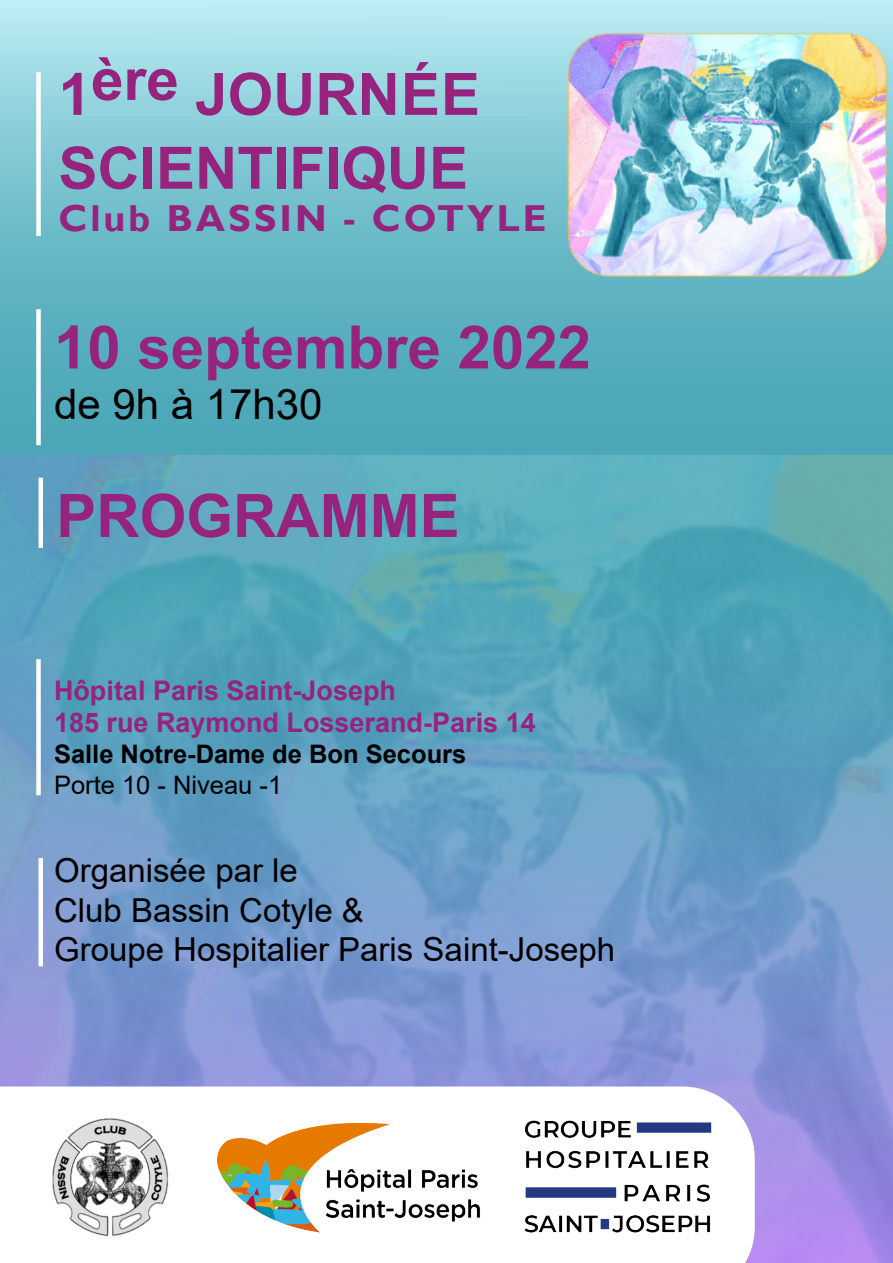
<style>
.page{position:relative;width:893px;height:1263px;background:#fff}
.page>*{position:absolute;margin:0;border:0;box-sizing:border-box;transform-origin:0 0}
.t1{font:700 60px "Arial";color:#96237d}
.t2{font:700 58.5px/73.8px "Arial";color:#96237d}
.t3{font:42px "Arial";color:#000}
.t4{font:700 37.5px "Gill Sans";letter-spacing:.08em;color:#96237d}
.t5{font:33px/39.6px "Arial";color:#000}
.t6{font:700 27px/32.4px "Arial";color:#96237d}
.t7{font:700 25.5px "Arial";color:#000}
.t8{font:25.5px "Arial";color:#000}
</style>
<div class="page">
<svg style="left:0;top:0;width:893px;height:455px;background:#71becb"></svg>
<img style="left:557px;top:26px;width:336px;height:263px">
<div style="left:36px;top:72px;width:5px;height:164px;background:#fff"></div>
<div style="left:36px;top:309px;width:5px;height:136px;background:#fff"></div>
<img style="left:0;top:455px;width:893px;height:808px">
<div style="left:36px;top:659px;width:5px;height:136px;background:#fff"></div>
<hr style="left:39px;top:858px;width:4px;height:108px;background:#fff">
<svg style="left:0;top:1086px;width:755px;height:177px"></svg>
<img style="left:39px;top:1108px;width:144px;height:138px">
<img style="left:218px;top:1117px;width:497px;height:122px">
<hr style="left:39px;top:478px;width:4px;height:70px;background:#fff">
<h2 class="t2" style="left:58px;top:58px;width:423px">1ère JOURNÉE<br>SCIENTIFIQUE</h2>
<p class="t4" style="left:58px;top:196px;width:490px">Club BASSIN - COTYLE</p>
<h1 class="t1" style="left:54px;top:305px;width:538px">10 septembre 2022</h1>
<p class="t3" style="left:54px;top:375px;width:270px">de 9h à 17h30</p>
<h1 class="t1" style="left:56px;top:474px;width:405px">PROGRAMME</h1>
<p class="t6" style="left:54px;top:675px;width:483px">Hôpital Paris Saint-Joseph<br>185 rue Raymond Losserand-Paris 14</p>
<p class="t7" style="left:54px;top:736px;width:414px">Salle Notre-Dame de Bon Secours</p>
<p class="t8" style="left:54px;top:767px;width:230px">Porte 10 - Niveau -1</p>
<p class="t5" style="left:54px;top:850px;width:563px">Organisée par le<br>Club Bassin Cotyle &amp;<br>Groupe Hospitalier Paris Saint-Joseph</p>
</div>
